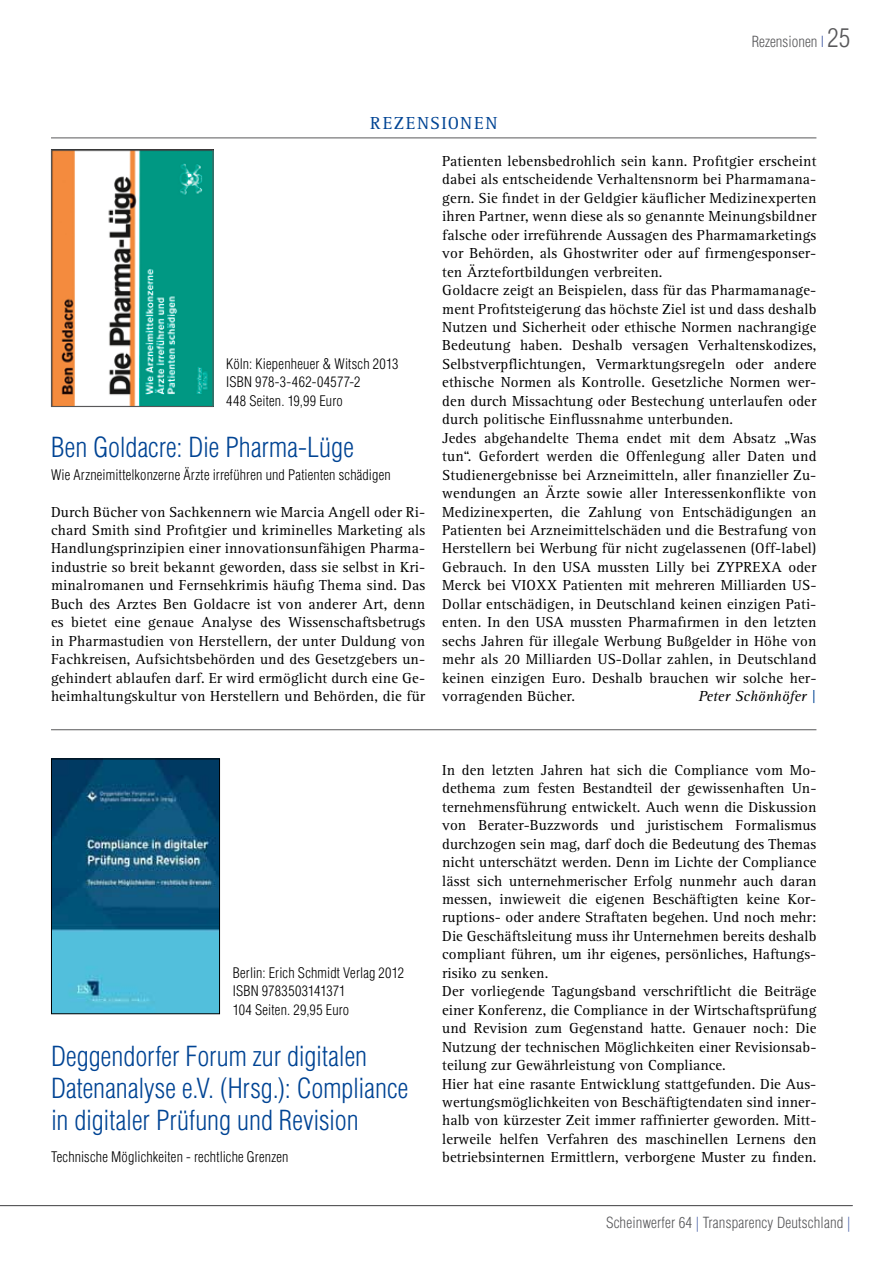
<style>
.page{position:relative;width:893px;height:1263px;background:#fff}
.page>*{position:absolute;margin:0;border:0;box-sizing:border-box;transform-origin:0 0}
.t1{font:300 condensed 27px/32.4px "Helvetica LT Std";color:#004494}
.t2{font:18px "Rotis Serif";color:#004494}
.t3{font:15px/18.5px "Rotis Serif";letter-spacing:.01em;color:#000}
.t4{font:300 condensed 15px "Helvetica LT Std";letter-spacing:.01em;color:#58585a}
.t5{font:italic 15px "Rotis Serif";letter-spacing:.01em;color:#000}
.t6{font:300 condensed 14.25px/18.5px "Helvetica LT Std";letter-spacing:.015em;color:#000}
.s1{color:#5168aa}
.s2{font-size:25.5px}
.s3{font-style:normal;color:#004494}
</style>
<div class="page">
<hr style="left:51px;top:138px;width:765px;height:1px;background:#58585a">
<hr style="left:51px;top:729px;width:765px;height:1px;background:#58585a">
<img style="left:53px;top:152px;width:158px;height:253px">
<div style="left:51px;top:150px;width:162px;height:257px;border:1px solid #58585a"></div>
<img style="left:53px;top:760px;width:165px;height:252px">
<div style="left:51px;top:758px;width:169px;height:256px;border:1px solid #000"></div>
<hr style="left:0;top:1205px;width:853px;height:1px;background:#58585a">
<p class="t2" style="left:370px;top:113px;width:13px">rezensionen</p>
<p class="t4" style="left:752px;top:32px;width:100px">Rezensionen <span class="s1">I</span> <span class="s2">25</span></p>
<p class="t6" style="left:226px;top:354px;width:174px">Köln: Kiepenheuer &amp; Witsch 2013<br>ISBN 978-3-462-04577-2<br>448 Seiten. 19,99 Euro</p>
<h1 class="t1" style="left:51px;top:430px;width:304px">Ben Goldacre: Die Pharma-Lüge</h1>
<p class="t6" style="left:51px;top:465px;width:341px">Wie Arzneimittelkonzerne Ärzte irreführen und Patienten schädigen</p>
<p class="t3" style="left:51px;top:503px;width:376px;text-align:justify">Durch Bücher von Sachkennern wie Marcia Angell oder Ri&shy;chard Smith sind Profitgier und kriminelles Marketing als Handlungsprinzipien einer innovationsunfähigen Pharma&shy;industrie so breit bekannt geworden, dass sie selbst in Kri&shy;minalromanen und Fernsehkrimis häufig Thema sind. Das Buch des Arztes Ben Goldacre ist von anderer Art, denn es bietet eine genaue Analyse des Wissenschaftsbetrugs in Pharmastudien von Herstellern, der unter Duldung von Fachkreisen, Aufsichtsbehörden und des Gesetzgebers un&shy;gehindert ablaufen darf. Er wird ermöglicht durch eine Ge&shy;heimhaltungskultur von Herstellern und Behörden, die für</p>
<p class="t3" style="left:442px;top:152px;width:376px">Patienten lebensbedrohlich sein kann. Profitgier erscheint dabei als entscheidende Verhaltensnorm bei Pharmamana&shy;gern. Sie findet in der Geldgier käuflicher Medizinexperten ihren Partner, wenn diese als so genannte Meinungsbildner falsche oder irreführende Aussagen des Pharmamarketings vor Behörden, als Ghostwriter oder auf firmengesponser&shy;ten Ärztefortbildungen verbreiten.<br>Goldacre zeigt an Beispielen, dass für das Pharmamanage&shy;ment Profitsteigerung das höchste Ziel ist und dass deshalb Nutzen und Sicherheit oder ethische Normen nachrangige Bedeutung haben. Deshalb versagen Verhaltenskodizes, Selbstverpflichtungen, Vermarktungsregeln oder andere ethische Normen als Kontrolle. Gesetzliche Normen wer&shy;den durch Missachtung oder Bestechung unterlaufen oder durch politische Einflussnahme unterbunden.<br>Jedes abgehandelte Thema endet mit dem Absatz „Was tun“. Gefordert werden die Offenlegung aller Daten und Studienergebnisse bei Arzneimitteln, aller finanzieller Zu&shy;wendungen an Ärzte sowie aller Interessenkonflikte von Medizinexperten, die Zahlung von Entschädigungen an Patienten bei Arzneimittelschäden und die Bestrafung von Herstellern bei Werbung für nicht zugelassenen (Off-label)<br>Gebrauch. In den USA mussten Lilly bei ZYPREXA oder Merck bei VIOXX Patienten mit mehreren Milliarden US-Dollar entschädigen, in Deutschland keinen einzigen Pati&shy;enten. In den USA mussten Pharmafirmen in den letzten sechs Jahren für illegale Werbung Bußgelder in Höhe von mehr als 20 Milliarden US-Dollar zahlen, in Deutschland keinen einzigen Euro. Deshalb brauchen wir solche her&shy;vorragenden Bücher.</p>
<p class="t5" style="left:698px;top:688px;width:120px">Peter Schönhöfer <span class="s3">|</span></p>
<p class="t6" style="left:233px;top:963px;width:173px">Berlin: Erich Schmidt Verlag 2012<br>ISBN 9783503141371<br>104 Seiten. 29,95 Euro</p>
<h1 class="t1" style="left:51px;top:1039px;width:359px">Deggendorfer Forum zur digitalen<br>Datenanalyse e.V. (Hrsg.): Compliance in digitaler Prüfung und Revision</h1>
<p class="t6" style="left:51px;top:1148px;width:239px">Technische Möglichkeiten - rechtliche Grenzen</p>
<p class="t3" style="left:442px;top:761px;width:376px">In den letzten Jahren hat sich die Compliance vom Mo&shy;dethema zum festen Bestandteil der gewissenhaften Un&shy;ternehmensführung entwickelt. Auch wenn die Diskussion von Berater-Buzzwords und juristischem Formalismus durchzogen sein mag, darf doch die Bedeutung des Themas nicht unterschätzt werden. Denn im Lichte der Compliance lässt sich unternehmerischer Erfolg nunmehr auch daran messen, inwieweit die eigenen Beschäftigten keine Kor&shy;ruptions- oder andere Straftaten begehen. Und noch mehr:<br>Die Geschäftsleitung muss ihr Unternehmen bereits deshalb compliant führen, um ihr eigenes, persönliches, Haftungs&shy;risiko zu senken.<br>Der vorliegende Tagungsband verschriftlicht die Beiträge einer Konferenz, die Compliance in der Wirtschaftsprüfung und Revision zum Gegenstand hatte. Genauer noch: Die Nutzung der technischen Möglichkeiten einer Revisionsab&shy;teilung zur Gewährleistung von Compliance.<br>Hier hat eine rasante Entwicklung stattgefunden. Die Aus&shy;wertungsmöglichkeiten von Beschäftigtendaten sind inner&shy;halb von kürzester Zeit immer raffinierter geworden. Mitt&shy;lerweile helfen Verfahren des maschinellen Lernens den betriebsinternen Ermittlern, verborgene Muster zu finden.</p>
<p class="t4" style="left:606px;top:1213px;width:246px">Scheinwerfer 64 <span class="s1">|</span> Transparency Deutschland <span class="s1">|</span></p>
</div>
